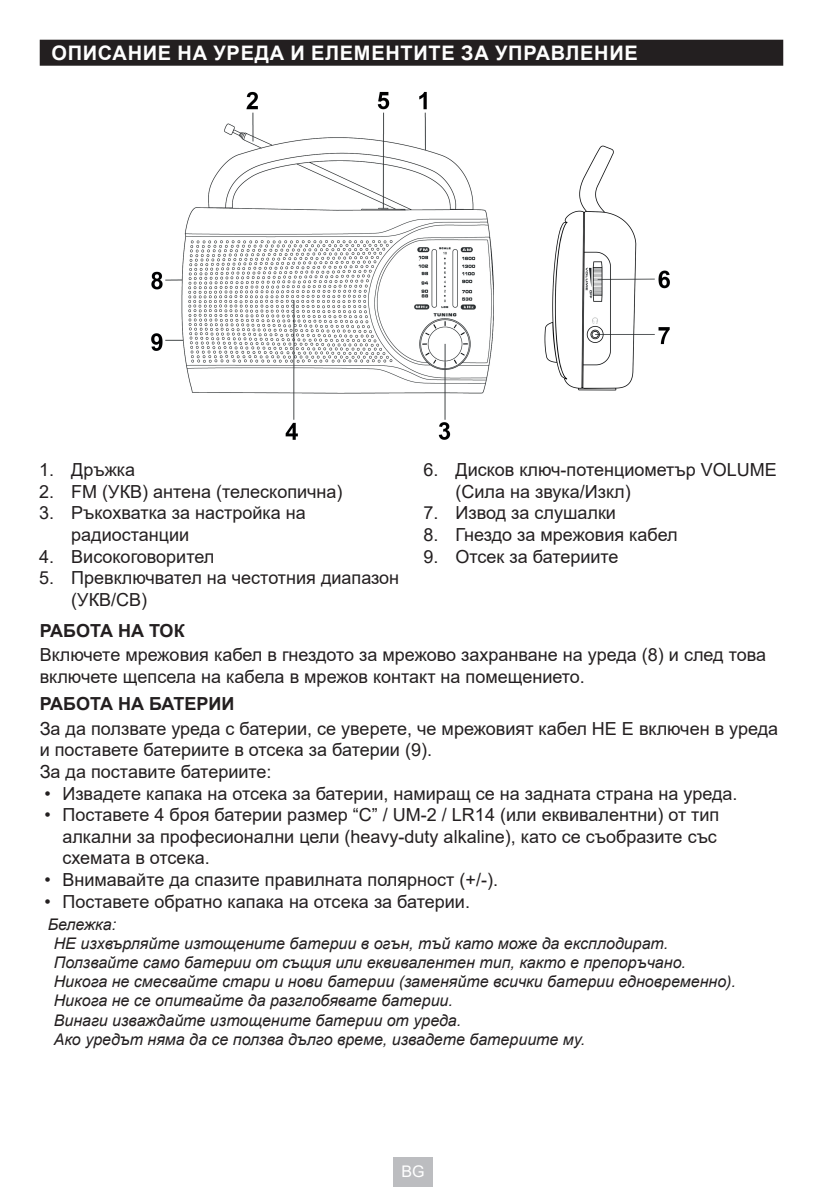
<style>
.page{position:relative;width:823px;height:1191px;background:#fff}
.page>*{position:absolute;margin:0;border:0;box-sizing:border-box;transform-origin:0 0}
.t1{font:700 20px "Arial";letter-spacing:.035em;color:#fff}
.t2{font:18px/21.6px "Arial";color:#231f20}
.t3{font:700 18px "Arial";color:#231f20}
.t4{font:italic 16px/19.2px "Arial";color:#231f20}
.t5{font:16px "Arial";color:#fff}
</style>
<div class="page">
<div style="left:393px;top:1157px;width:40px;height:29px;background:#bcbdc0"></div>
<div style="left:40px;top:40px;width:742px;height:26px;background:#231f20"></div>
<img style="left:151px;top:91px;width:519px;height:349px">
<p class="t1" style="left:51px;top:39px;width:587px">ОПИСАНИЕ НА УРЕДА И ЕЛЕМЕНТИТЕ ЗА УПРАВЛЕНИЕ</p>
<p class="t2" style="left:39px;top:459px;width:97px">1. Дръжка</p>
<p class="t2" style="left:39px;top:480px;width:305px">2. FM (УКВ) антена (телескопична)</p>
<p class="t2" style="left:71px;top:502px;width:236px;text-indent:-32px">3. Ръкохватка за настройка на радиостанции</p>
<p class="t2" style="left:39px;top:545px;width:176px">4. Високоговорител</p>
<p class="t2" style="left:71px;top:567px;width:329px;text-indent:-32px">5. Превключвател на честотния диапазон (УКВ/СВ)</p>
<p class="t2" style="left:455px;top:459px;width:322px;text-indent:-32px">6. Дисков ключ-потенциометър VOLUME (Сила на звука/Изкл)</p>
<p class="t2" style="left:423px;top:502px;width:194px">7. Извод за слушалки</p>
<p class="t2" style="left:423px;top:523px;width:255px">8. Гнездо за мрежовия кабел</p>
<p class="t2" style="left:423px;top:545px;width:196px">9. Отсек за батериите</p>
<p class="t3" style="left:40px;top:618px;width:146px">РАБОТА НА ТОК</p>
<p class="t2" style="left:40px;top:644px;width:727px">Включете мрежовия кабел в гнездото за мрежово захранване на уреда (8) и след това включете щепсела на кабела в мрежов контакт на помещението.</p>
<p class="t3" style="left:40px;top:691px;width:196px">РАБОТА НА БАТЕРИИ</p>
<p class="t2" style="left:40px;top:717px;width:739px">За да ползвате уреда с батерии, се уверете, че мрежовият кабел НЕ Е включен в уреда и поставете батериите в отсека за батерии (9).<br>За да поставите батериите:</p>
<p class="t2" style="left:44px;top:782px;width:694px">• Извадете капака на отсека за батерии, намиращ се на задната страна на уреда.</p>
<p class="t2" style="left:62px;top:804px;width:658px;text-indent:-18px">• Поставете 4 броя батерии размер “C” / UM-2 / LR14 (или еквивалентни) от тип алкални за професионални цели (heavy-duty alkaline), като се съобразите със схемата в отсека.</p>
<p class="t2" style="left:44px;top:868px;width:455px">• Внимавайте да спазите правилната полярност (+/-).</p>
<p class="t2" style="left:44px;top:890px;width:427px">• Поставете обратно капака на отсека за батерии.</p>
<p class="t4" style="left:54px;top:914px;width:683px;text-indent:-6px">Бележка:<br>НЕ изхвърляйте изтощените батерии в огън, тъй като може да експлодират.<br>Ползвайте само батерии от същия или еквивалентен тип, както е препоръчано.<br>Никога не смесвайте стари и нови батерии (заменяйте всички батерии едновременно).<br>Никога не се опитвайте да разглобявате батерии.<br>Винаги изваждайте изтощените батерии от уреда.<br>Ако уредът няма да се ползва дълго време, извадете батериите му.</p>
<p class="t5" style="left:401px;top:1160px;width:25px">BG</p>
</div>
